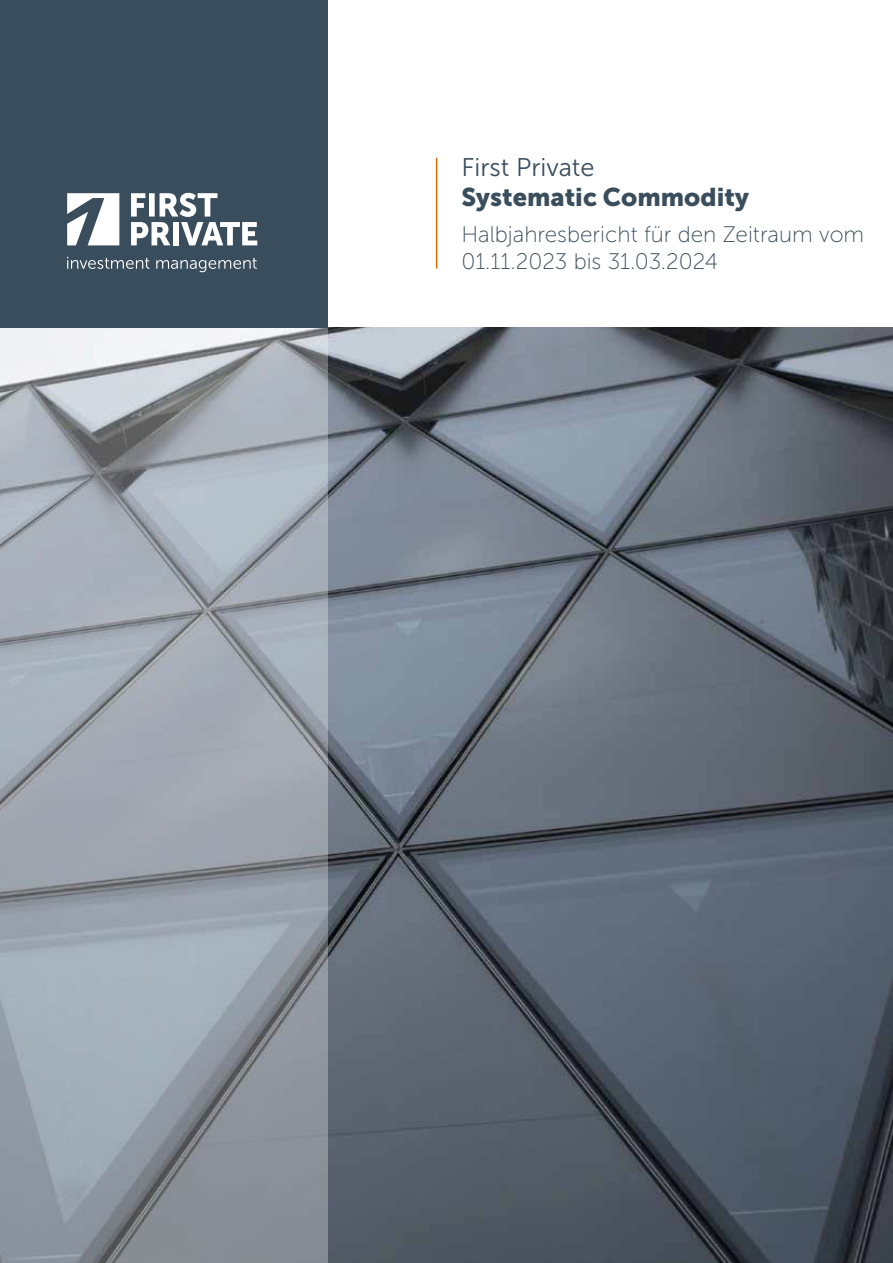
<style>
.page{position:relative;width:893px;height:1263px;background:#fff}
.page>*{position:absolute;margin:0;border:0;box-sizing:border-box;transform-origin:0 0}
.t1{font:25.5px "Museo Sans 900";color:#394d5c}
.t2{font:25.5px "Museo Sans 300";color:#394d5c}
.t3{font:22.5px/27px "Museo Sans 100";color:#394d5c}
</style>
<div class="page">
<img style="left:327px;top:327px;width:566px;height:935px">
<svg style="left:0;top:327px;width:327px;height:935px;background:#9ea5ae"></svg>
<div style="left:0;top:0;width:327px;height:327px;background:#394d5c"></div>
<svg style="left:67px;top:257px;width:190px;height:15px"></svg>
<svg style="left:131px;top:193px;width:126px;height:52px"></svg>
<svg style="left:67px;top:193px;width:52px;height:52px"></svg>
<hr style="left:436px;top:158px;width:1px;height:111px;background:#dc6b02">
<p class="t2" style="left:461px;top:154px;width:135px">First Private</p>
<p class="t1" style="left:461px;top:183px;width:289px">Systematic Commodity</p>
<p class="t3" style="left:461px;top:221px;width:404px">Halbjahresbericht für den Zeitraum vom<br>01.11.2023 bis 31.03.2024</p>
</div>
